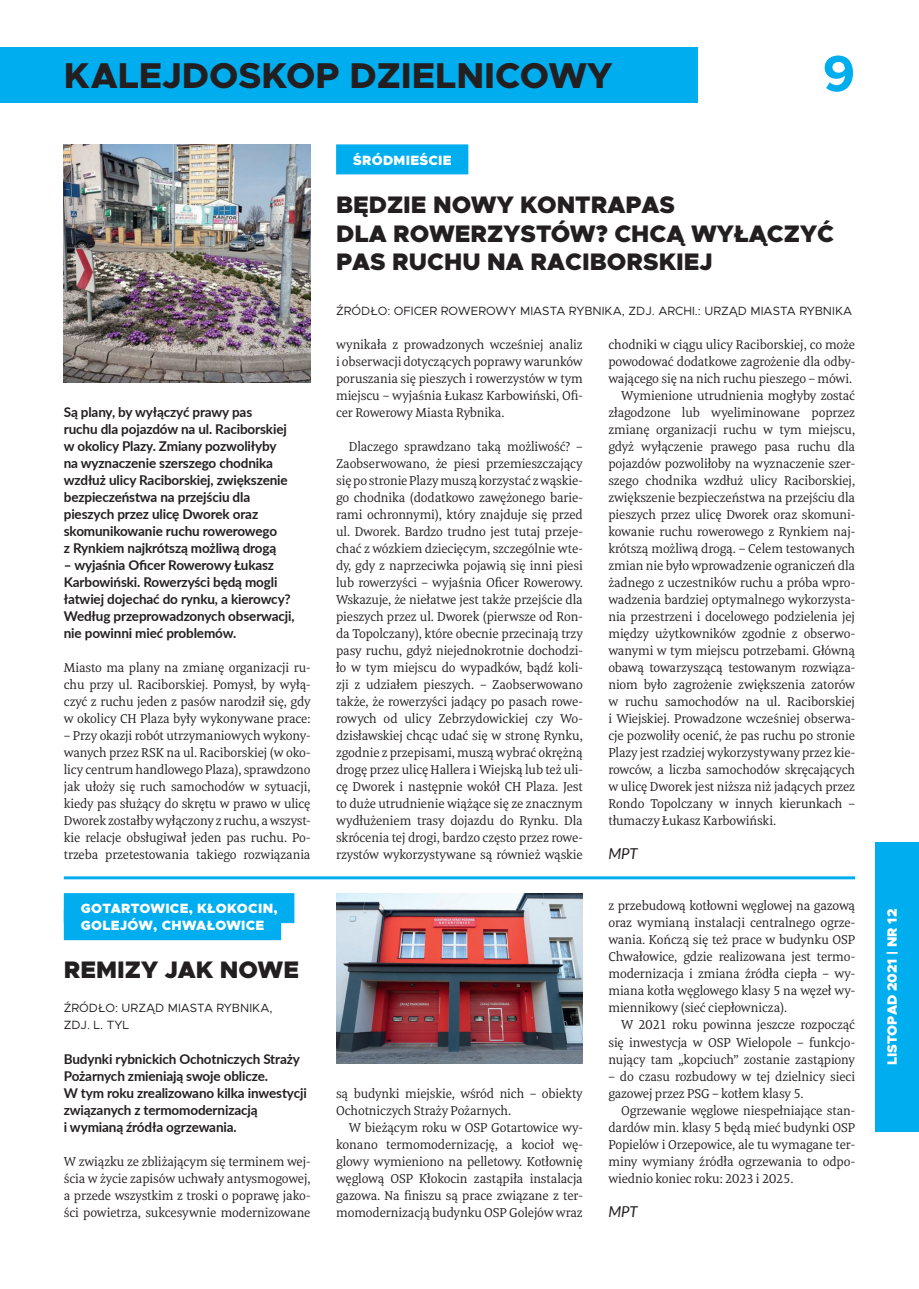
<style>
.page{position:relative;width:919px;height:1289px;background:#fff}
.page>*{position:absolute;margin:0;border:0;box-sizing:border-box;transform-origin:0 0}
.t1{font:700 51px "Metropolis";color:#00aeef}
.NAGŁOWEK{font:800 36px "Metropolis";color:#231f20}
.TYTUŁ_B_MAŁY{font:900 24px/28.8px "Metropolis";color:#231f20}
.AUTOR{font:italic 15px "Lato";letter-spacing:-.01em;color:#231f20}
.LEAD{font:700 13.5px/17px "Lato";letter-spacing:-.01em;color:#231f20}
.DZIELNICA{font:900 13.5px "Metropolis";letter-spacing:.02em;color:#fff}
.DZIELNICA-2{font:900 13.5px "Metropolis";color:#fff}
.TEKST{font:13.2px/17px "Meret Pro";letter-spacing:-.01em;color:#231f20;text-align:justify}
.TEKST_BEZ{font:13.2px/17px "Meret Pro";letter-spacing:-.01em;color:#231f20;text-align:justify}
.ŹRÓDŁO{font:12px/17px "Metropolis";color:#231f20}
</style>
<div class="page">
<div style="left:0;top:47px;width:13px;height:56px;background:#00aeef"></div>
<div style="left:13px;top:47px;width:684px;height:56px;background:#00aeef"></div>
<div style="left:875px;top:842px;width:43px;height:289px;background:#00aeef"></div>
<div style="left:64px;top:893px;width:230px;height:30px;background:#00aeef"></div>
<div style="left:64px;top:910px;width:217px;height:30px;background:#00aeef"></div>
<div style="left:336px;top:144px;width:132px;height:30px;background:#00aeef"></div>
<hr style="left:64px;top:876px;width:791px;height:3px;background:#00aeef">
<img style="left:64px;top:145px;width:246px;height:238px">
<img style="left:336px;top:893px;width:247px;height:170px">
<p class="NAGŁOWEK" style="left:64px;top:53px;width:550px">KALEJDOSKOP DZIELNICOWY</p>
<h1 class="t1" style="left:822px;top:41px;width:34px">9</h1>
<p class="DZIELNICA" style="left:353px;top:151px;width:100px">ŚRÓDMIEŚCIE</p>
<p class="TYTUŁ_B_MAŁY" style="left:336px;top:190px;width:289px">BĘDZIE NOWY KONTRAPAS<br>DLA</p>
<p class="TYTUŁ_B_MAŁY" style="left:393px;top:219px;width:442px">ROWERZYSTÓW? CHCĄ WYŁĄCZYĆ</p>
<p class="LEAD" style="left:64px;top:403px;width:225px">Są plany, by wyłączyć prawy pas ruchu dla pojazdów na ul. Raciborskiej w okolicy Plazy. Zmiany pozwoliłyby na wyznaczenie szerszego chodnika wzdłuż ulicy Raciborskiej, zwiększenie bezpieczeństwa na przejściu dla pieszych przez ulicę Dworek oraz skomunikowanie ruchu rowerowego<br>z Rynkiem najkrótszą możliwą drogą</p>
<p class="LEAD" style="left:64px;top:556px;width:232px">– wyjaśnia Oficer Rowerowy Łukasz Karbowiński. Rowerzyści będą mogli łatwiej dojechać do rynku, a kierowcy?<br>Według przeprowadzonych obserwacji, nie powinni mieć problemów.</p>
<p class="TEKST_BEZ" style="left:64px;top:659px;width:248px">Miasto ma plany na zmianę organizacji ru&shy;chu przy ul. Raciborskiej. Pomysł, by wyłą&shy;czyć z ruchu jeden z pasów narodził się, gdy w okolicy CH Plaza były wykonywane prace:</p>
<p class="TEKST_BEZ" style="left:64px;top:727px;width:248px">– Przy okazji robót utrzymaniowych wykony&shy;wanych przez RSK na ul. Raciborskiej (w oko&shy;licy centrum handlowego Plaza), sprawdzono jak ułoży się ruch samochodów w sytuacji, kiedy pas służący do skrętu w prawo w ulicę Dworek zostałby wyłączony z ruchu, a wszyst&shy;kie relacje obsługiwał jeden pas ruchu. Po&shy;trzeba przetestowania takiego rozwiązania</p>
<p class="DZIELNICA" style="left:81px;top:900px;width:22px">GOTA</p>
<p class="DZIELNICA" style="left:121px;top:900px;width:158px">RTOWICE, KŁOKOCIN,</p>
<p class="DZIELNICA" style="left:81px;top:917px;width:185px">GOLEJÓW, CHWAŁOWICE</p>
<p class="TYTUŁ_B_MAŁY" style="left:64px;top:955px;width:237px">REMIZY JAK NOWE</p>
<p class="ŹRÓDŁO" style="left:64px;top:999px;width:210px">ŹRÓDŁO: URZĄD MIASTA RYBNIKA,<br>ZDJ. L. TYL</p>
<p class="LEAD" style="left:64px;top:1049px;width:244px">Budynki rybnickich Ochotniczych Straży Pożarnych zmieniają swoje oblicze.<br>W tym roku zrealizowano kilka inwestycji związanych z termomodernizacją<br>i wymianą źródła ogrzewania.</p>
<p class="TEKST_BEZ" style="left:64px;top:1152px;width:248px">W związku ze zbliżającym się terminem wej&shy;ścia w życie zapisów uchwały antysmogowej, a przede wszystkim z troski o poprawę jako&shy;ści powietrza, sukcesywnie modernizowane</p>
<p class="TYTUŁ_B_MAŁY" style="left:336px;top:248px;width:17px">PAS</p>
<p class="TYTUŁ_B_MAŁY" style="left:392px;top:248px;width:322px">RUCHU NA RACIBORSKIEJ</p>
<p class="ŹRÓDŁO" style="left:336px;top:302px;width:517px">ŹRÓDŁO: OFICER ROWEROWY MIASTA RYBNIKA, ZDJ. ARCHI.: URZĄD MIASTA RYBNIKA</p>
<p class="TEKST_BEZ" style="left:336px;top:336px;width:248px">wynikała z prowadzonych wcześniej analiz i obserwacji dotyczących poprawy warunków poruszania się pieszych i rowerzystów w tym miejscu – wyjaśnia Łukasz Karbowiński, Ofi&shy;cer Rowerowy Miasta Rybnika.</p>
<p class="TEKST" style="left:336px;top:438px;width:248px;text-indent:13px">Dlaczego sprawdzano taką możliwość? – Zaobserwowano, że piesi przemieszczający się po stronie Plazy muszą korzystać z wąskie&shy;go chodnika (dodatkowo zawężonego barie&shy;rami ochronnymi), który znajduje się przed ul. Dworek. Bardzo trudno jest tutaj przeje&shy;chać z wózkiem dziecięcym, szczególnie wte&shy;dy, gdy z naprzeciwka pojawią się inni piesi lub rowerzyści – wyjaśnia Oficer Rowerowy.<br>Wskazuje, że niełatwe jest także przejście dla pieszych przez ul. Dworek (pierwsze od Ron&shy;da Topolczany), które obecnie przecinają trzy pasy ruchu, gdyż niejednokrotnie dochodzi&shy;ło w tym miejscu do wypadków, bądź koli&shy;zji z udziałem pieszych. – Zaobserwowano także, że rowerzyści jadący po pasach rowe&shy;rowych od ulicy Zebrzydowickiej czy Wo&shy;dzisławskiej chcąc udać się w stronę Rynku, zgodnie z przepisami, muszą wybrać okrężną drogę przez ulicę Hallera i Wiejską lub też uli&shy;cę Dworek i następnie wokół CH Plaza. Jest to duże utrudnienie wiążące się ze znacznym wydłużeniem trasy dojazdu do Rynku. Dla skrócenia tej drogi, bardzo często przez rowe&shy;rzystów wykorzystywane są również wąskie</p>
<p class="TEKST_BEZ" style="left:336px;top:1084px;width:248px">są budynki miejskie, wśród nich – obiekty<br>Ochotniczych Straży Pożarnych.</p>
<p class="TEKST" style="left:336px;top:1118px;width:248px;text-indent:13px">W bieżącym roku w OSP Gotartowice wy&shy;konano termomodernizację, a kocioł wę&shy;glowy wymieniono na pelletowy. Kotłownię węglową OSP Kłokocin zastąpiła instalacja gazowa. Na finiszu są prace związane z ter&shy;momodernizacją budynku OSP Golejów wraz</p>
<p class="TEKST" style="left:608px;top:336px;width:248px">chodniki w ciągu ulicy Raciborskiej, co może powodować dodatkowe zagrożenie dla odby&shy;wającego się na nich ruchu pieszego – mówi.</p>
<p class="TEKST" style="left:608px;top:387px;width:248px;text-indent:13px">Wymienione utrudnienia mogłyby zostać złagodzone lub wyeliminowane poprzez zmianę organizacji ruchu w tym miejscu, gdyż wyłączenie prawego pasa ruchu dla pojazdów pozwoliłoby na wyznaczenie szer&shy;szego chodnika wzdłuż ulicy Raciborskiej, zwiększenie bezpieczeństwa na przejściu dla pieszych przez ulicę Dworek oraz skomuni&shy;kowanie ruchu rowerowego z Rynkiem naj&shy;krótszą możliwą drogą. – Celem testowanych zmian nie było wprowadzenie ograniczeń dla żadnego z uczestników ruchu a próba wpro&shy;wadzenia bardziej optymalnego wykorzysta&shy;nia przestrzeni i docelowego podzielenia jej między użytkowników zgodnie z obserwo&shy;wanymi w tym miejscu potrzebami. Główną obawą towarzyszącą testowanym rozwiąza&shy;niom było zagrożenie zwiększenia zatorów w ruchu samochodów na ul. Raciborskiej i Wiejskiej. Prowadzone wcześniej obserwa&shy;cje pozwoliły ocenić, że pas ruchu po stronie Plazy jest rzadziej wykorzystywany przez kie&shy;rowców, a liczba samochodów skręcających w ulicę Dworek jest niższa niż jadących przez Rondo Topolczany w innych kierunkach – tłumaczy Łukasz Karbowiński.</p>
<p class="AUTOR" style="left:608px;top:843px;width:31px">MPT</p>
<p class="TEKST" style="left:608px;top:897px;width:248px">z przebudową kotłowni węglowej na gazową oraz wymianą instalacji centralnego ogrze&shy;wania. Kończą się też prace w budynku OSP Chwałowice, gdzie realizowana jest termo&shy;modernizacja i zmiana źródła ciepła – wy&shy;miana kotła węglowego klasy 5 na węzeł wy&shy;miennikowy (sieć ciepłownicza).</p>
<p class="TEKST" style="left:608px;top:1016px;width:248px;text-indent:13px">W 2021 roku powinna jeszcze rozpocząć się inwestycja w OSP Wielopole – funkcjo&shy;nujący tam „kopciuch” zostanie zastąpiony</p>
<p class="TEKST" style="left:608px;top:1067px;width:248px">– do czasu rozbudowy w tej dzielnicy sieci gazowej przez PSG – kotłem klasy 5.</p>
<p class="TEKST" style="left:608px;top:1101px;width:248px;text-indent:13px">Ogrzewanie węglowe niespełniające stan&shy;dardów min. klasy 5 będą mieć budynki OSP Popielów i Orzepowice, ale tu wymagane ter&shy;miny wymiany źródła ogrzewania to odpo&shy;wiednio koniec roku: 2023 i 2025.</p>
<p class="AUTOR" style="left:608px;top:1200px;width:31px">MPT</p>
<p class="DZIELNICA-2" style="left:883px;top:1064px;width:157px;rotate:-90deg">listopad 2021 | NR 12</p>
</div>
